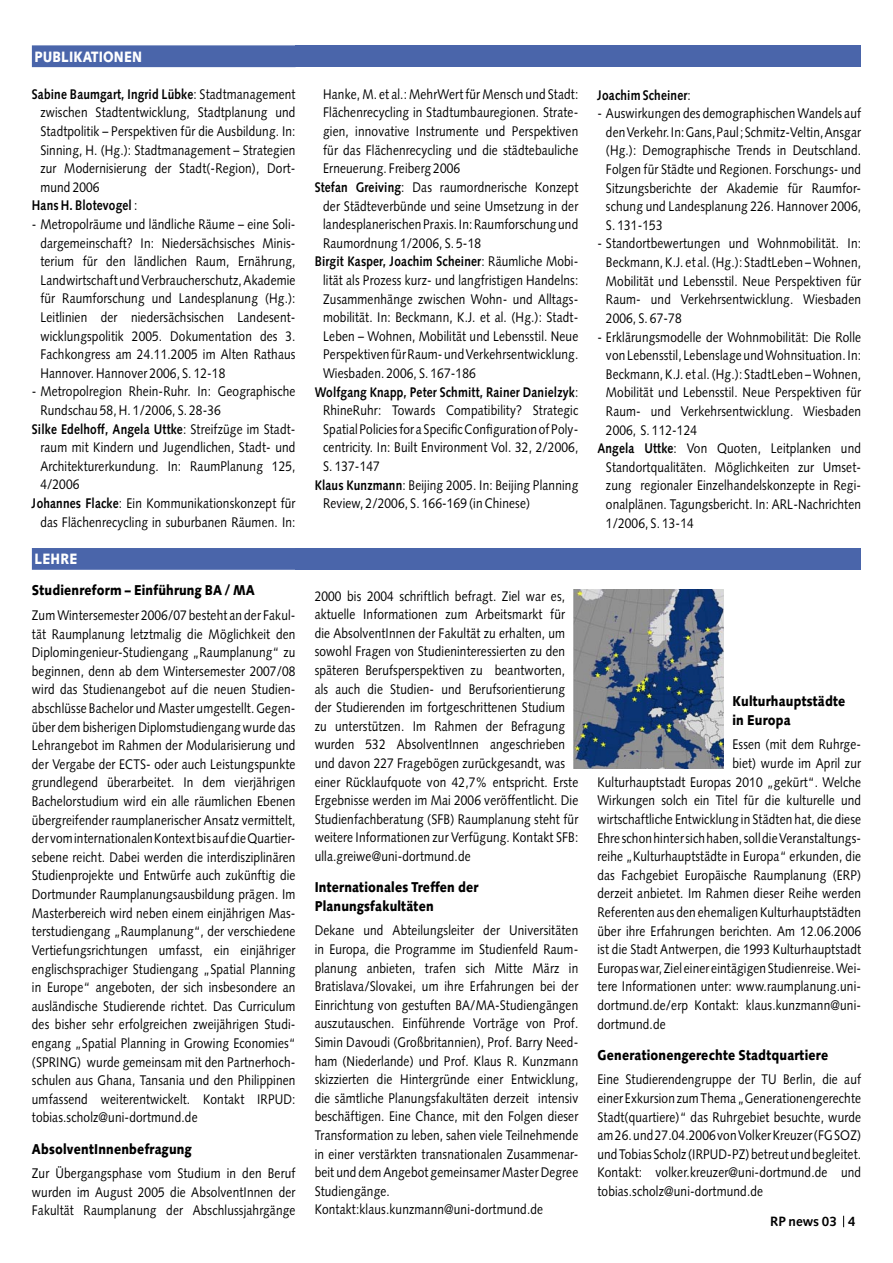
<style>
.page{position:relative;width:893px;height:1263px;background:#fff}
.page>*{position:absolute;margin:0;border:0;box-sizing:border-box;transform-origin:0 0}
.titel-oben-beginn{font:900 15px "Syntax";letter-spacing:.015em;color:#fff;scale:.85 1}
.titel-oben{font:900 15px "Syntax";letter-spacing:.015em;color:#fff;scale:.85 1}
.titel{font:900 14.25px/18.6px "Syntax";letter-spacing:.015em;color:#000;scale:.85 1}
.txt{font:13.95px/18.6px "Syntax";letter-spacing:.015em;color:#000;text-align:justify;scale:.85 1}
.txt-einzug{font:13.95px/18.6px "Syntax";letter-spacing:.015em;color:#000;text-align:justify;scale:.85 1}
.txt-2{font:700 13.95px "Syntax";letter-spacing:.015em;color:#000;scale:.85 1}
.t1{font:700 13.5px "Syntax";color:#000}
.s1{font-weight:700}
.s2{font-weight:400}
</style>
<div class="page">
<div style="left:32px;top:45px;width:264px;height:22px;background:#4a65aa"></div>
<div style="left:296px;top:45px;width:565px;height:22px;background:#4a65aa"></div>
<div style="left:296px;top:548px;width:565px;height:22px;background:#4a65aa"></div>
<div style="left:32px;top:548px;width:264px;height:22px;background:#4a65aa"></div>
<img style="left:574px;top:590px;width:150px;height:178px">
<p class="titel-oben-beginn" style="left:34px;top:48px;width:128px">PUBLIKATIONEN</p>
<p class="txt-einzug" style="left:40px;top:85px;width:302px;text-indent:-8px"><span class="s1">Sabine Baumgart, Ingrid Lübke</span>: Stadtmanagement zwischen Stadtentwicklung, Stadtplanung und Stadtpolitik – Perspektiven für die Ausbildung. In:<br>Sinning, H. (Hg.): Stadtmanagement – Strategien zur Modernisierung der Stadt(-Region), Dort&shy;mund 2006</p>
<p class="txt-2" style="left:32px;top:198px;width:126px">Hans H. Blotevogel <span class="s2">:</span></p>
<p class="txt-einzug" style="left:40px;top:215px;width:302px;text-indent:-8px">- Metropolräume und ländliche Räume – eine Soli&shy;dargemeinschaft? In: Niedersächsisches Minis&shy;terium für den ländlichen Raum, Ernährung, Landwirtschaft und Verbraucherschutz, Akademie für Raumforschung und Landesplanung (Hg.):<br>Leitlinien der niedersächsischen Landesent&shy;wicklungspolitik 2005. Dokumentation des 3.<br>Fachkongress am 24.11.2005 im Alten Rathaus Hannover. Hannover 2006, S. 12-18</p>
<p class="txt-einzug" style="left:40px;top:382px;width:302px;text-indent:-8px">- Metropolregion Rhein-Ruhr. In: Geographische<br>Rundschau 58, H. 1/2006, S. 28-36</p>
<p class="txt-einzug" style="left:40px;top:420px;width:302px;text-indent:-8px"><span class="s1">Silke Edelhoff, Angela Uttke</span>: Streifzüge im Stadt&shy;raum mit Kindern und Jugendlichen, Stadt- und Architekturerkundung. In: RaumPlanung 125, 4/2006</p>
<p class="txt-einzug" style="left:32px;top:494px;width:312px;text-align:right"><span class="s1">Johannes Flacke</span>: Ein Kommunikationskonzept für das Flächenrecycling in suburbanen Räumen. In:</p>
<p class="titel-oben" style="left:34px;top:550px;width:52px">LEHRE</p>
<p class="titel" style="left:32px;top:581px;width:264px">Studienreform – Einführung BA / MA</p>
<p class="txt" style="left:32px;top:606px;width:312px">Zum Wintersemester 2006/07 besteht an der Fakul&shy;tät Raumplanung letztmalig die Möglichkeit den Diplomingenieur-Studiengang „Raumplanung“ zu beginnen, denn ab dem Wintersemester 2007/08 wird das Studienangebot auf die neuen Studien&shy;abschlüsse Bachelor und Master umgestellt. Gegen&shy;über dem bisherigen Diplomstudiengang wurde das Lehrangebot im Rahmen der Modularisierung und der Vergabe der ECTS- oder auch Leistungspunkte grundlegend überarbeitet. In dem vierjährigen Bachelorstudium wird ein alle räumlichen Ebenen übergreifender raumplanerischer Ansatz vermittelt, der vom internationalen Kontext bis auf die Quartier&shy;sebene reicht. Dabei werden die interdisziplinären Studienprojekte und Entwürfe auch zukünftig die Dortmunder Raumplanungsausbildung prägen. Im Masterbereich wird neben einem einjährigen Mas&shy;terstudiengang „Raumplanung“, der verschiedene Vertiefungsrichtungen umfasst, ein einjähriger englischsprachiger Studiengang „Spatial Planning in Europe“ angeboten, der sich insbesondere an ausländische Studierende richtet. Das Curriculum des bisher sehr erfolgreichen zweijährigen Studi&shy;engang „Spatial Planning in Growing Economies“ (SPRING) wurde gemeinsam mit den Partnerhoch&shy;schulen aus Ghana, Tansania und den Philippinen umfassend weiterentwickelt. Kontakt IRPUD: tobias.scholz@uni-dortmund.de</p>
<p class="titel" style="left:32px;top:1139px;width:189px">AbsolventInnenbefragung</p>
<p class="txt" style="left:32px;top:1164px;width:312px">Zur Übergangsphase vom Studium in den Beruf wurden im August 2005 die AbsolventInnen der Fakultät Raumplanung der Abschlussjahrgänge</p>
<p class="txt-einzug" style="left:323px;top:85px;width:302px">Hanke, M. et al.: MehrWert für Mensch und Stadt:<br>Flächenrecycling in Stadtumbauregionen. Strate&shy;gien, innovative Instrumente und Perspektiven für das Flächenrecycling und die städtebauliche Erneuerung. Freiberg 2006</p>
<p class="txt-einzug" style="left:323px;top:178px;width:302px;text-indent:-8px"><span class="s1">Stefan Greiving</span>: Das raumordnerische Konzept der Städteverbünde und seine Umsetzung in der landesplanerischen Praxis. In: Raumforschung und Raumordnung 1/2006, S. 5-18</p>
<p class="txt-einzug" style="left:323px;top:252px;width:302px;text-indent:-8px"><span class="s1">Birgit Kasper, Joachim Scheiner</span>: Räumliche Mobi&shy;lität als Prozess kurz- und langfristigen Handelns:<br>Zusammenhänge zwischen Wohn- und Alltags&shy;mobilität. In: Beckmann, K.J. et al. (Hg.): Stadt-Leben – Wohnen, Mobilität und Lebensstil. Neue Perspektiven für Raum- und Verkehrsentwicklung.<br>Wiesbaden. 2006, S. 167-186</p>
<p class="txt-einzug" style="left:323px;top:382px;width:302px;text-indent:-8px"><span class="s1">Wolfgang Knapp, Peter Schmitt, Rainer Danielzyk</span>:<br>RhineRuhr: Towards Compatibility? Strategic Spatial Policies for a Specific Configuration of Poly&shy;centricity. In: Built Environment Vol. 32, 2/2006, S. 137-147</p>
<p class="txt-einzug" style="left:323px;top:475px;width:302px;text-indent:-8px"><span class="s1">Klaus Kunzmann</span>: Beijing 2005. In: Beijing Planning<br>Review, 2/2006, S. 166-169 (in Chinese)</p>
<p class="txt-2" style="left:597px;top:87px;width:111px">Joachim Scheiner<span class="s2">:</span></p>
<p class="txt-einzug" style="left:606px;top:104px;width:302px;text-indent:-8px">- Auswirkungen des demographischen Wandels auf den Verkehr. In: Gans, Paul ; Schmitz-Veltin, Ansgar (Hg.): Demographische Trends in Deutschland.<br>Folgen für Städte und Regionen. Forschungs- und Sitzungsberichte der Akademie für Raumfor&shy;schung und Landesplanung 226. Hannover 2006, S. 131-153</p>
<p class="txt-einzug" style="left:606px;top:234px;width:302px;text-indent:-8px">- Standortbewertungen und Wohnmobilität. In:<br>Beckmann, K.J. et al. (Hg.): StadtLeben – Wohnen, Mobilität und Lebensstil. Neue Perspektiven für Raum- und Verkehrsentwicklung. Wiesbaden 2006, S. 67-78</p>
<p class="txt-einzug" style="left:606px;top:327px;width:302px;text-indent:-8px">- Erklärungsmodelle der Wohnmobilität: Die Rolle von Lebensstil, Lebenslage und Wohnsituation. In:<br>Beckmann, K.J. et al. (Hg.): StadtLeben – Wohnen, Mobilität und Lebensstil. Neue Perspektiven für Raum- und Verkehrsentwicklung. Wiesbaden 2006, S. 112-124</p>
<p class="txt-einzug" style="left:606px;top:439px;width:302px;text-indent:-8px"><span class="s1">Angela Uttke</span>: Von Quoten, Leitplanken und Standortqualitäten. Möglichkeiten zur Umset&shy;zung regionaler Einzelhandelskonzepte in Regi&shy;onalplänen. Tagungsbericht. In: ARL-Nachrichten 1/2006, S. 13-14</p>
<p class="txt" style="left:315px;top:586px;width:312px;text-align:left">2000 bis 2004 schriftlich befragt. Ziel war es, aktuelle Informationen zum Arbeitsmarkt für die AbsolventInnen der Fakultät zu erhalten, um sowohl Fragen von Studieninteressierten zu den späteren Berufsperspektiven zu beantworten, als auch die Studien- und Berufsorientierung der Studierenden im fortgeschrittenen Studium zu unterstützen. Im Rahmen der Befragung wurden 532 AbsolventInnen angeschrieben und davon 227 Fragebögen zurückgesandt, was einer Rücklaufquote von 42,7% entspricht. Erste Ergebnisse werden im Mai 2006 veröffentlicht. Die Studienfachberatung (SFB) Raumplanung steht für weitere Informationen zur Verfügung. Kontakt SFB: ulla.greiwe@uni-dortmund.de</p>
<p class="titel" style="left:315px;top:878px;width:194px">Internationales Treffen der<br>Planungsfakultäten</p>
<p class="txt" style="left:315px;top:921px;width:312px">Dekane und Abteilungsleiter der Universitäten in Europa, die Programme im Studienfeld Raum&shy;planung anbieten, trafen sich Mitte März in Bratislava/Slovakei, um ihre Erfahrungen bei der Einrichtung von gestuften BA/MA-Studiengängen auszutauschen. Einführende Vorträge von Prof.<br>Simin Davoudi (Großbritannien), Prof. Barry Need&shy;ham (Niederlande) und Prof. Klaus R. Kunzmann skizzierten die Hintergründe einer Entwicklung, die sämtliche Planungsfakultäten derzeit intensiv beschäftigen. Eine Chance, mit den Folgen dieser Transformation zu leben, sahen viele Teilnehmende in einer verstärkten transnationalen Zusammenar&shy;beit und dem Angebot gemeinsamer Master Degree Studiengänge.</p>
<p class="txt" style="left:315px;top:1200px;width:270px">Kontakt:klaus.kunzmann@uni-dortmund.de</p>
<p class="titel" style="left:732px;top:692px;width:134px">Kulturhauptstädte in Europa</p>
<p class="txt" style="left:732px;top:735px;width:153px">Essen (mit dem Ruhrge-</p>
<p class="txt" style="left:732px;top:754px;width:153px">biet) wurde im April zur</p>
<p class="txt" style="left:597px;top:773px;width:312px">Kulturhauptstadt Europas 2010 „gekürt“. Welche</p>
<p class="txt" style="left:597px;top:791px;width:312px">Wirkungen solch ein Titel für die kulturelle und</p>
<p class="txt" style="left:597px;top:810px;width:312px">wirtschaftliche Entwicklung in Städten hat, die diese</p>
<p class="txt" style="left:597px;top:828px;width:312px">Ehre schon hinter sich haben, soll die Veranstaltungs-</p>
<p class="txt" style="left:597px;top:847px;width:312px">reihe „Kulturhauptstädte in Europa“ erkunden, die</p>
<p class="txt" style="left:597px;top:866px;width:312px">das Fachgebiet Europäische Raumplanung (ERP)</p>
<p class="txt" style="left:597px;top:884px;width:312px">derzeit anbietet. Im Rahmen dieser Reihe werden</p>
<p class="txt" style="left:597px;top:903px;width:312px">Referenten aus den ehemaligen Kulturhauptstädten</p>
<p class="txt" style="left:597px;top:921px;width:312px">über ihre Erfahrungen berichten. Am 12.06.2006</p>
<p class="txt" style="left:597px;top:940px;width:312px">ist die Stadt Antwerpen, die 1993 Kulturhauptstadt</p>
<p class="txt" style="left:597px;top:959px;width:312px">Europas war, Ziel einer eintägigen Studienreise. Wei-</p>
<p class="txt" style="left:597px;top:977px;width:312px">tere Informationen unter: www.raumplanung.uni-</p>
<p class="txt" style="left:597px;top:996px;width:312px">dortmund.de/erp Kontakt: klaus.kunzmann@uni-</p>
<p class="txt" style="left:597px;top:1014px;width:82px">dortmund.de</p>
<p class="titel" style="left:597px;top:1045px;width:273px">Generationengerechte Stadtquartiere</p>
<p class="txt" style="left:597px;top:1070px;width:312px">Eine Studierendengruppe der TU Berlin, die auf einer Exkursion zum Thema „Generationengerechte Stadt(quartiere)“ das Ruhrgebiet besuchte, wurde am 26. und 27.04.2006 von Volker Kreuzer (FG SOZ) und Tobias Scholz (IRPUD-PZ) betreut und begleitet.<br>Kontakt: volker.kreuzer@uni-dortmund.de und tobias.scholz@uni-dortmund.de</p>
<p class="t1" style="left:770px;top:1213px;width:87px">RP news 03 4</p>
</div>
